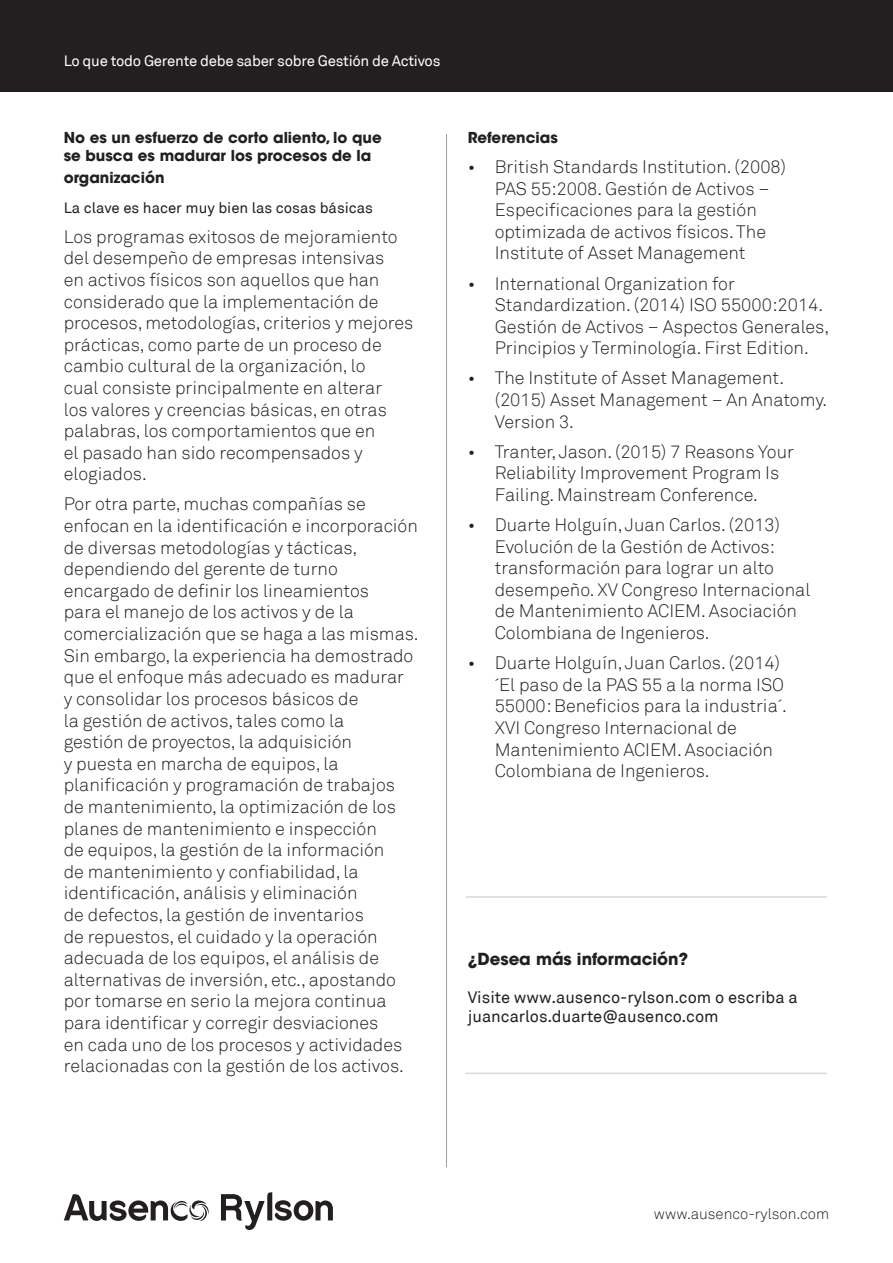
<style>
.page{position:relative;width:893px;height:1263px;background:#fff}
.page>*{position:absolute;margin:0;border:0;box-sizing:border-box;transform-origin:0 0}
.t1{font:300 18px/21.6px "Akkurat";color:#231f20}
.t2{font:16.5px/19.8px "Akkurat";color:#231f20}
.t3{font:700 16.5px "ITC Avant Garde Std";color:#231f20}
.t4{font:700 15px/18px "ITC Avant Garde Std";color:#231f20}
.t5{font:15px "Akkurat";letter-spacing:-.02em;color:#fff}
.t6{font:15px "Akkurat";color:#231f20}
.t7{font:300 15px "Akkurat";color:#231f20}
</style>
<div class="page">
<div style="left:0;top:0;width:893px;height:92px;background:#231f20"></div>
<svg style="left:64px;top:1194px;width:145px;height:27px"></svg>
<svg style="left:221px;top:1192px;width:112px;height:38px"></svg>
<hr style="left:446px;top:134px;width:1px;height:1033px;background:#a59d93">
<hr style="left:466px;top:896px;width:361px;height:2px;background:#dcd6d0">
<hr style="left:466px;top:1072px;width:361px;height:2px;background:#dcd6d0">
<p class="t5" style="left:64px;top:52px;width:378px">Lo que todo Gerente debe saber sobre Gestión de Activos</p>
<p class="t4" style="left:64px;top:128px;width:320px">No es un esfuerzo de corto aliento, lo que se busca es madurar los procesos de la</p>
<p class="t4" style="left:64px;top:168px;width:102px">organización</p>
<p class="t6" style="left:64px;top:199px;width:311px">La clave es hacer muy bien las cosas básicas</p>
<p class="t1" style="left:64px;top:226px;width:351px">Los programas exitosos de mejoramiento del desempeño de empresas intensivas<br>en activos físicos son aquellos que han considerado que la implementación de procesos, metodologías, criterios y mejores prácticas, como parte de un proceso de cambio cultural de la organización, lo<br>cual consiste principalmente en alterar<br>los valores y creencias básicas, en otras palabras, los comportamientos que en<br>el pasado han sido recompensados y elogiados.</p>
<p class="t1" style="left:64px;top:494px;width:356px">Por otra parte, muchas compañías se enfocan en la identificación e incorporación de diversas metodologías y tácticas, dependiendo del gerente de turno encargado de definir los lineamientos<br>para el manejo de los activos y de la comercialización que se haga a las mismas.<br>Sin embargo, la experiencia ha demostrado que el enfoque más adecuado es madurar<br>y consolidar los procesos básicos de<br>la gestión de activos, tales como la<br>gestión de proyectos, la adquisición<br>y puesta en marcha de equipos, la planificación y programación de trabajos de mantenimiento, la optimización de los planes de mantenimiento e inspección<br>de equipos, la gestión de la información<br>de mantenimiento y confiabilidad, la identificación, análisis y eliminación<br>de defectos, la gestión de inventarios<br>de repuestos, el cuidado y la operación adecuada de los equipos, el análisis de alternativas de inversión, etc., apostando por tomarse en serio la mejora continua para identificar y corregir desviaciones<br>en cada uno de los procesos y actividades relacionadas con la gestión de los activos.</p>
<p class="t4" style="left:468px;top:128px;width:92px">Referencias</p>
<p class="t1" style="left:495px;top:156px;width:293px;text-indent:-27px">• British Standards Institution. (2008)<br>PAS 55:2008. Gestión de Activos – Especificaciones para la gestión optimizada de activos físicos. The Institute of Asset Management</p>
<p class="t1" style="left:495px;top:273px;width:336px;text-indent:-27px">• International Organization for Standardization. (2014) ISO 55000:2014.<br>Gestión de Activos – Aspectos Generales, Principios y Terminología. First Edition.</p>
<p class="t1" style="left:495px;top:368px;width:334px;text-indent:-27px">• The Institute of Asset Management. (2015) Asset Management – An Anatomy.<br>Version 3.</p>
<p class="t1" style="left:495px;top:441px;width:301px;text-indent:-27px">• Tranter, Jason. (2015) 7 Reasons Your<br>Reliability Improvement Program Is<br>Failing. Mainstream Conference.</p>
<p class="t1" style="left:495px;top:514px;width:317px;text-indent:-27px">• Duarte Holguín, Juan Carlos. (2013)<br>Evolución de la Gestión de Activos: transformación para lograr un alto desempeño. XV Congreso Internacional de Mantenimiento ACIEM. Asociación Colombiana de Ingenieros.</p>
<p class="t1" style="left:495px;top:652px;width:294px;text-indent:-27px">• Duarte Holguín, Juan Carlos. (2014) ´El paso de la PAS 55 a la norma ISO 55000: Beneficios para la industria´.<br>XVI Congreso Internacional de Mantenimiento ACIEM. Asociación Colombiana de Ingenieros.</p>
<p class="t3" style="left:468px;top:948px;width:222px">¿Desea más información?</p>
<p class="t2" style="left:468px;top:987px;width:331px">Visite www.ausenco-rylson.com o escriba a juancarlos.duarte@ausenco.com</p>
<p class="t7" style="left:654px;top:1205px;width:177px">www.ausenco-rylson.com</p>
</div>
